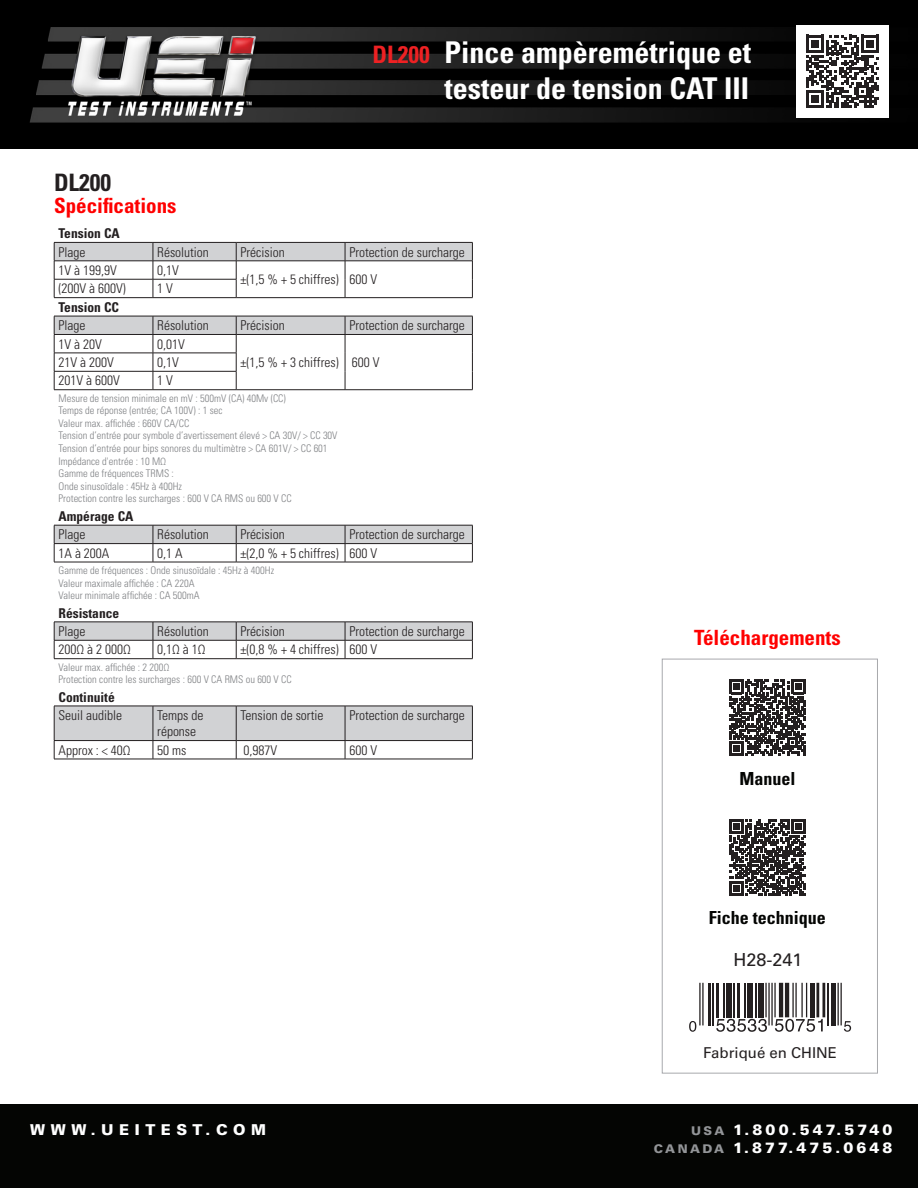
<style>
.page{position:relative;width:918px;height:1188px;background:#fff}
.page>*{position:absolute;margin:0;border:0;box-sizing:border-box;transform-origin:0 0}
.t1{font:700 condensed 30px/36px "Univers LT Std";color:#fff}
.t2{font:700 condensed 24px "Univers LT Std";color:#ee2123}
.t3{font:700 condensed 24px "Univers LT Std";color:#231f20}
.t4{font:700 condensed 21px "Univers LT Std";color:#f00}
.t5{font:700 condensed 18px "Univers LT Std";color:#040503}
.t6{font:18px "Univers LT Std";color:#231f20}
.t7{font:900 15px/18px "Univers LT Std";letter-spacing:.2em;color:#fff;text-align:right}
.t8{font:900 15px "Univers LT Std";letter-spacing:.37em;color:#fff}
.t9{font:15px "Univers LT Std";color:#231f20}
.t10{font:300 condensed 13.5px/16.2px "Univers LT Std";color:#231f20}
.t11{font:700 condensed 13.5px "Univers LT Std";color:#231f20}
.t12{font:300 condensed 10.5px "Univers LT Std";color:#808285}
.s1{font-size:12px;color:#939598}
</style>
<div class="page">
<div style="left:0;top:1104px;width:918px;height:84px;background:#040503"></div>
<img style="left:0;top:0;width:918px;height:148px">
<div style="left:662px;top:659px;width:216px;height:415px;border:1px solid #a8a9ad"></div>
<hr style="left:702px;top:983px;width:2px;height:42px;background:#231f20">
<hr style="left:699px;top:983px;width:2px;height:42px;background:#231f20">
<hr style="left:708px;top:983px;width:3px;height:42px;background:#231f20">
<hr style="left:713px;top:983px;width:1px;height:42px;background:#231f20">
<hr style="left:716px;top:983px;width:3px;height:34px;background:#231f20">
<hr style="left:723px;top:983px;width:2px;height:34px;background:#231f20">
<div style="left:726px;top:983px;width:6px;height:34px;background:#231f20"></div>
<hr style="left:734px;top:983px;width:1px;height:34px;background:#231f20">
<hr style="left:737px;top:983px;width:3px;height:34px;background:#231f20">
<hr style="left:744px;top:983px;width:2px;height:34px;background:#231f20">
<div style="left:747px;top:983px;width:6px;height:34px;background:#231f20"></div>
<hr style="left:755px;top:983px;width:1px;height:34px;background:#231f20">
<div style="left:758px;top:983px;width:6px;height:34px;background:#231f20"></div>
<hr style="left:774px;top:983px;width:2px;height:34px;background:#231f20">
<hr style="left:771px;top:983px;width:2px;height:42px;background:#231f20">
<hr style="left:768px;top:983px;width:2px;height:42px;background:#231f20">
<hr style="left:765px;top:983px;width:2px;height:34px;background:#231f20">
<hr style="left:785px;top:983px;width:4px;height:34px;background:#231f20">
<hr style="left:779px;top:983px;width:4px;height:34px;background:#231f20">
<hr style="left:806px;top:983px;width:1px;height:34px;background:#231f20">
<hr style="left:801px;top:983px;width:2px;height:34px;background:#231f20">
<hr style="left:795px;top:983px;width:2px;height:34px;background:#231f20">
<hr style="left:792px;top:983px;width:2px;height:34px;background:#231f20">
<div style="left:810px;top:983px;width:5px;height:34px;background:#231f20"></div>
<hr style="left:822px;top:983px;width:3px;height:34px;background:#231f20">
<hr style="left:816px;top:983px;width:3px;height:34px;background:#231f20">
<hr style="left:827px;top:983px;width:1px;height:42px;background:#231f20">
<hr style="left:832px;top:983px;width:4px;height:42px;background:#231f20">
<hr style="left:841px;top:983px;width:1px;height:42px;background:#231f20">
<hr style="left:838px;top:983px;width:1px;height:42px;background:#231f20">
<svg style="left:689px;top:1021px;width:7px;height:11px"></svg>
<svg style="left:716px;top:1019px;width:51px;height:13px"></svg>
<svg style="left:775px;top:1019px;width:48px;height:13px"></svg>
<svg style="left:844px;top:1021px;width:7px;height:11px"></svg>
<div style="left:796px;top:25px;width:93px;height:93px;background:#fff"></div>
<svg style="left:806px;top:35px;width:73px;height:73px"></svg>
<svg style="left:729px;top:680px;width:77px;height:76px"></svg>
<svg style="left:729px;top:819px;width:77px;height:77px"></svg>
<svg style="left:54px;top:242px;width:419px;height:55px"></svg>
<svg style="left:54px;top:525px;width:419px;height:37px"></svg>
<hr style="left:54px;top:562px;width:99px;height:1px;background:#231f20">
<hr style="left:153px;top:562px;width:83px;height:1px;background:#231f20">
<hr style="left:236px;top:562px;width:109px;height:1px;background:#231f20">
<hr style="left:345px;top:562px;width:128px;height:1px;background:#231f20">
<svg style="left:54px;top:706px;width:419px;height:53px"></svg>
<hr style="left:54px;top:759px;width:99px;height:1px;background:#231f20">
<hr style="left:153px;top:759px;width:83px;height:1px;background:#231f20">
<hr style="left:236px;top:759px;width:109px;height:1px;background:#231f20">
<hr style="left:345px;top:759px;width:128px;height:1px;background:#231f20">
<svg style="left:54px;top:316px;width:419px;height:74px"></svg>
<svg style="left:54px;top:622px;width:419px;height:37px"></svg>
<hr style="left:54px;top:640px;width:99px;height:1px;background:#231f20">
<hr style="left:153px;top:640px;width:83px;height:1px;background:#231f20">
<hr style="left:236px;top:640px;width:109px;height:1px;background:#231f20">
<hr style="left:345px;top:640px;width:128px;height:1px;background:#231f20">
<hr style="left:54px;top:297px;width:99px;height:1px;background:#231f20">
<hr style="left:153px;top:297px;width:83px;height:1px;background:#231f20">
<hr style="left:236px;top:297px;width:109px;height:1px;background:#231f20">
<hr style="left:345px;top:297px;width:128px;height:1px;background:#231f20">
<p class="t3" style="left:54px;top:168px;width:59px">DL200</p>
<p class="t4" style="left:54px;top:193px;width:124px">Spécifications</p>
<p class="t2" style="left:373px;top:39px;width:59px">DL200</p>
<p class="t1" style="left:444px;top:34px;width:308px">Pince ampèremétrique et testeur de tension CAT III</p>
<p class="t11" style="left:59px;top:225px;width:63px">Tension CA</p>
<p class="t10" style="left:59px;top:244px;width:28px">Plage</p>
<p class="t10" style="left:157px;top:244px;width:53px">Résolution</p>
<p class="t10" style="left:241px;top:244px;width:46px">Précision</p>
<p class="t10" style="left:349px;top:244px;width:117px">Protection de surcharge</p>
<p class="t10" style="left:59px;top:262px;width:60px">1V à 199,9V</p>
<p class="t10" style="left:157px;top:262px;width:23px">0,1V</p>
<p class="t10" style="left:241px;top:271px;width:100px">±(1,5 % + 5 chiffres)</p>
<p class="t10" style="left:349px;top:271px;width:29px">600 V</p>
<p class="t10" style="left:59px;top:280px;width:69px">(200V à 600V)</p>
<p class="t10" style="left:157px;top:280px;width:17px">1 V</p>
<p class="t11" style="left:59px;top:299px;width:62px">Tension CC</p>
<p class="t10" style="left:59px;top:317px;width:28px">Plage</p>
<p class="t10" style="left:157px;top:317px;width:53px">Résolution</p>
<p class="t10" style="left:241px;top:317px;width:46px">Précision</p>
<p class="t10" style="left:349px;top:317px;width:117px">Protection de surcharge</p>
<p class="t10" style="left:59px;top:336px;width:45px">1V à 20V</p>
<p class="t10" style="left:157px;top:336px;width:29px">0,01V</p>
<p class="t10" style="left:59px;top:354px;width:57px">21V à 200V</p>
<p class="t10" style="left:157px;top:354px;width:23px">0,1V</p>
<p class="t10" style="left:241px;top:354px;width:100px">±(1,5 % + 3 chiffres)</p>
<p class="t10" style="left:352px;top:354px;width:29px">600 V</p>
<p class="t10" style="left:59px;top:373px;width:63px">201V à 600V</p>
<p class="t10" style="left:157px;top:373px;width:17px">1 V</p>
<p class="t12" style="left:59px;top:392px;width:229px">Mesure de tension minimale en mV : 500mV (CA) 40Mv (CC)</p>
<p class="t12" style="left:59px;top:404px;width:166px">Temps de réponse (entrée; CA 100V) : 1 sec</p>
<p class="t12" style="left:59px;top:417px;width:132px">Valeur max. affichée : 660V CA/CC</p>
<p class="t12" style="left:59px;top:429px;width:281px">Tension d’entrée pour symbole d’avertissement élevé &gt; CA 30V/ &gt; CC 30V</p>
<p class="t12" style="left:59px;top:442px;width:271px">Tension d’entrée pour bips sonores du multimètre &gt; CA 601V/ &gt; CC 601</p>
<p class="t12" style="left:59px;top:455px;width:109px">Impédance d'entrée : 10 MΩ</p>
<p class="t12" style="left:59px;top:467px;width:117px">Gamme de fréquences TRMS :</p>
<p class="t12" style="left:59px;top:480px;width:125px">Onde sinusoïdale : 45Hz à 400Hz</p>
<p class="t12" style="left:59px;top:492px;width:235px">Protection contre les surcharges : 600 V CA RMS ou 600 V CC</p>
<p class="t11" style="left:59px;top:508px;width:76px">Ampérage CA</p>
<p class="t10" style="left:59px;top:526px;width:28px">Plage</p>
<p class="t10" style="left:157px;top:526px;width:53px">Résolution</p>
<p class="t10" style="left:241px;top:526px;width:46px">Précision</p>
<p class="t10" style="left:349px;top:526px;width:117px">Protection de surcharge</p>
<p class="t10" style="left:59px;top:545px;width:52px">1A à 200A</p>
<p class="t10" style="left:157px;top:545px;width:27px">0,1 A</p>
<p class="t10" style="left:241px;top:545px;width:100px">±(2,0 % + 5 chiffres)</p>
<p class="t10" style="left:349px;top:545px;width:29px">600 V</p>
<p class="t12" style="left:59px;top:564px;width:217px">Gamme de fréquences : Onde sinusoïdale : 45Hz à 400Hz</p>
<p class="t12" style="left:59px;top:577px;width:138px">Valeur maximale affichée : CA 220A</p>
<p class="t12" style="left:59px;top:589px;width:143px">Valeur minimale affichée : CA 500mA</p>
<p class="t11" style="left:59px;top:604px;width:62px">Résistance</p>
<p class="t10" style="left:59px;top:623px;width:28px">Plage</p>
<p class="t10" style="left:157px;top:623px;width:53px">Résolution</p>
<p class="t10" style="left:241px;top:623px;width:46px">Précision</p>
<p class="t10" style="left:349px;top:623px;width:117px">Protection de surcharge</p>
<p class="t10" style="left:59px;top:642px;width:74px">200Ω à 2 000Ω</p>
<p class="t10" style="left:157px;top:642px;width:50px">0,1Ω à 1Ω</p>
<p class="t10" style="left:241px;top:642px;width:100px">±(0,8 % + 4 chiffres)</p>
<p class="t10" style="left:349px;top:642px;width:29px">600 V</p>
<p class="t12" style="left:59px;top:661px;width:113px">Valeur max. affichée : 2 200Ω</p>
<p class="t12" style="left:59px;top:673px;width:235px">Protection contre les surcharges : 600 V CA RMS ou 600 V CC</p>
<p class="t11" style="left:59px;top:689px;width:58px">Continuité</p>
<p class="t10" style="left:59px;top:707px;width:65px">Seuil audible</p>
<p class="t10" style="left:157px;top:707px;width:48px">Temps de réponse</p>
<p class="t10" style="left:241px;top:707px;width:84px">Tension de sortie</p>
<p class="t10" style="left:349px;top:707px;width:117px">Protection de surcharge</p>
<p class="t10" style="left:59px;top:742px;width:74px">Approx : &lt; 40Ω</p>
<p class="t10" style="left:157px;top:742px;width:31px">50 ms</p>
<p class="t10" style="left:244px;top:742px;width:35px">0,987V</p>
<p class="t10" style="left:349px;top:742px;width:29px">600 V</p>
<p class="t4" style="left:694px;top:625px;width:148px">Téléchargements</p>
<p class="t5" style="left:739px;top:767px;width:57px">Manuel</p>
<p class="t5" style="left:709px;top:906px;width:118px">Fiche technique</p>
<p class="t6" style="left:733px;top:949px;width:71px">H28-241</p>
<p class="t9" style="left:703px;top:1043px;width:135px">Fabriqué en CHINE</p>
<h3 class="t8" style="left:30px;top:1120px;width:237px">WWW.UEITEST.COM</h3>
<h3 class="t7" style="left:654px;top:1121px;width:240px"><span class="s1">USA</span> 1.800.547.5740<br><span class="s1">CANADA</span> 1.877.475.0648</h3>
</div>
